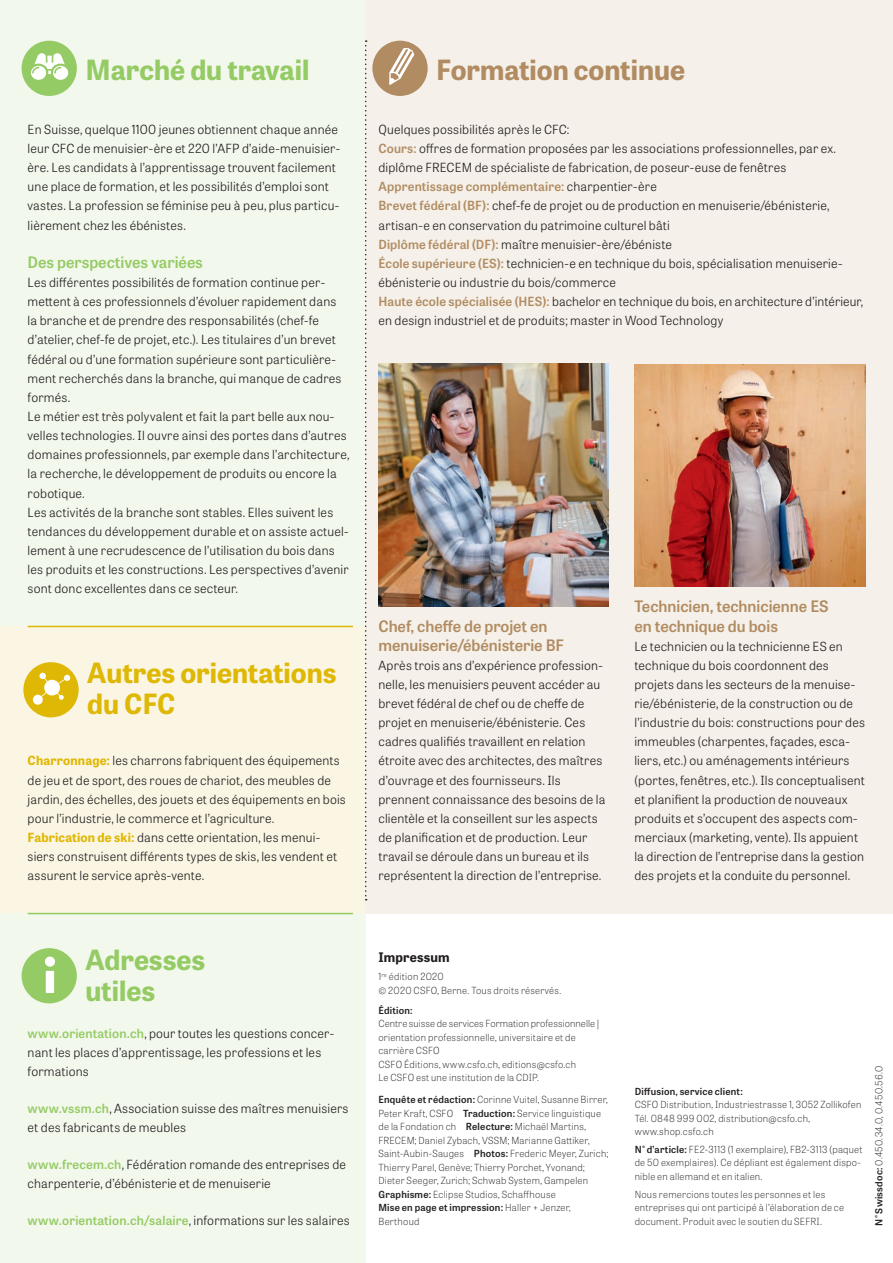
<style>
.page{position:relative;width:893px;height:1263px;background:#fff}
.page>*{position:absolute;margin:0;border:0;box-sizing:border-box;transform-origin:0 0}
.t1{font:700 27.75px/32px "Tablet Gothic";color:#95cb64}
.t2{font:700 27.75px/32px "Tablet Gothic";color:#dfb805}
.t3{font:700 27.75px "Tablet Gothic";color:#b18c62}
.t4{font:600 15.75px/19.2px "Tablet Gothic";color:#b18c62}
.t5{font:600 15.75px "Tablet Gothic";color:#95cb64}
.t6{font:700 13.2px "Tablet Gothic";letter-spacing:.015em;color:#231f20}
.t7{font:300 12.6px/19.2px "Tablet Gothic";letter-spacing:.015em;color:#231f20}
.t8{font:100 9.75px/13.5px "Tablet Gothic";letter-spacing:.025em;color:#231f20}
.t9{font:600 9.75px "Tablet Gothic";letter-spacing:.02em;color:#231f20}
.s1{font-weight:700;color:#dfb805}
.s2{font-weight:600;color:#95cb64}
.s3{font-weight:600;color:#b18c62}
.s4{font-weight:600}
</style>
<div class="page">
<div style="left:0;top:0;width:366px;height:741px;background:#f3f8ed"></div>
<div style="left:0;top:626px;width:366px;height:287px;background:#fbf6e4"></div>
<div style="left:366px;top:0;width:527px;height:913px;background:#f5f0e9"></div>
<div style="left:0;top:913px;width:366px;height:350px;background:#f3f8ed"></div>
<div style="left:372px;top:41px;width:56px;height:55px;background:#b18c62;border-radius:50%"></div>
<svg style="left:389px;top:48px;width:25px;height:37px"></svg>
<div style="left:22px;top:41px;width:55px;height:55px;background:#95cb64;border-radius:50%"></div>
<svg style="left:31px;top:53px;width:37px;height:27px"></svg>
<hr style="left:28px;top:626px;width:325px;height:1px;background:#dfb805">
<div style="left:23px;top:662px;width:56px;height:55px;background:#dfb805;border-radius:50%"></div>
<div style="left:39px;top:673px;width:7px;height:6px;background:#fff;border-radius:50%"></div>
<div style="left:33px;top:695px;width:10px;height:10px;background:#fff;border-radius:50%"></div>
<svg style="left:38px;top:675px;width:32px;height:25px"></svg>
<hr style="left:28px;top:913px;width:325px;height:1px;background:#95cb64">
<div style="left:22px;top:948px;width:55px;height:55px;background:#95cb64;border-radius:50%"></div>
<div style="left:46px;top:971px;width:8px;height:22px;background:#fff"></div>
<div style="left:45px;top:956px;width:10px;height:11px;background:#fff;border-radius:50%"></div>
<svg style="left:365px;top:40px;width:2px;height:860px"></svg>
<img style="left:378px;top:364px;width:231px;height:243px">
<img style="left:634px;top:364px;width:231px;height:223px">
<h1 class="t1" style="left:85px;top:53px;width:225px">Marché du travail</h1>
<p class="t7" style="left:28px;top:119px;width:314px">En Suisse, quelque 1100 jeunes obtiennent chaque année leur CFC de menuisier-ère et 220 l’AFP d’aide-menuisier&shy;ère. Les candidats à l’apprentissage trouvent facilement une place de formation, et les possibilités d’emploi sont vastes. La profession se féminise peu à peu, plus particu&shy;lièrement chez les ébénistes.</p>
<p class="t5" style="left:28px;top:251px;width:177px">Des perspectives variées</p>
<p class="t7" style="left:28px;top:272px;width:323px">Les différentes possibilités de formation continue per&shy;mettent à ces professionnels d’évoluer rapidement dans<br>la branche et de prendre des responsabilités (chef-fe d’atelier, chef-fe de projet, etc.). Les titulaires d’un brevet fédéral ou d’une formation supérieure sont particulière&shy;ment recherchés dans la branche, qui manque de cadres formés.<br>Le métier est très polyvalent et fait la part belle aux nou&shy;velles technologies. Il ouvre ainsi des portes dans d’autres domaines professionnels, par exemple dans l’architecture, la recherche, le développement de produits ou encore la robotique.<br>Les activités de la branche sont stables. Elles suivent les tendances du développement durable et on assiste actuel&shy;lement à une recrudescence de l’utilisation du bois dans les produits et les constructions. Les perspectives d’avenir sont donc excellentes dans ce secteur.</p>
<h1 class="t2" style="left:87px;top:655px;width:251px">Autres orientations du CFC</h1>
<p class="t7" style="left:28px;top:751px;width:320px"><span class="s1">Charronnage:</span> les charrons fabriquent des équipements de jeu et de sport, des roues de chariot, des meubles de jardin, des échelles, des jouets et des équipements en bois pour l’industrie, le commerce et l’agriculture.<br><span class="s1">Fabrication de ski:</span> dans cette orientation, les menui&shy;siers construisent différents types de skis, les vendent et assurent le service après-vente.</p>
<h1 class="t1" style="left:85px;top:942px;width:121px">Adresses utiles</h1>
<p class="t7" style="left:28px;top:1023px;width:308px"><span class="s2">www.orientation.ch</span>, pour toutes les questions concer&shy;nant les places d’apprentissage, les professions et les formations</p>
<p class="t7" style="left:28px;top:1098px;width:322px"><span class="s2">www.vssm.ch</span>, Association suisse des maîtres menuisiers et des fabricants de meubles</p>
<p class="t7" style="left:28px;top:1154px;width:320px"><span class="s2">www.frecem.ch</span>, Fédération romande des entreprises de charpenterie, d’ébénisterie et de menuiserie</p>
<p class="t7" style="left:28px;top:1210px;width:324px"><span class="s2">www.orientation.ch/salaire</span>, informations sur les salaires</p>
<h1 class="t3" style="left:436px;top:50px;width:250px">Formation continue</h1>
<p class="t7" style="left:378px;top:119px;width:486px">Quelques possibilités après le CFC:<br><span class="s3">Cours:</span> offres de formation proposées par les associations professionnelles, par ex. diplôme FRECEM de spécialiste de fabrication, de poseur-euse de fenêtres <span class="s3">Apprentissage complémentaire:</span> charpentier-ère<br><span class="s3">Brevet fédéral (BF):</span> chef-fe de projet ou de production en menuiserie/ébénisterie, artisan-e en conservation du patrimoine culturel bâti<br><span class="s3">Diplôme fédéral (DF):</span> maître menuisier-ère/ébéniste<br><span class="s3">École supérieure (ES):</span> technicien-e en technique du bois, spécialisation menuiserie&shy;ébénisterie ou industrie du bois/commerce<br><span class="s3">Haute école spécialisée (HES):</span> bachelor en technique du bois, en architecture d’intérieur, en design industriel et de produits; master in Wood Technology</p>
<p class="t4" style="left:378px;top:615px;width:187px">Chef, cheffe de projet en menuiserie/ébénisterie BF</p>
<p class="t7" style="left:378px;top:655px;width:229px">Après trois ans d’expérience profession&shy;nelle, les menuisiers peuvent accéder au brevet fédéral de chef ou de cheffe de projet en menuiserie/ébénisterie. Ces cadres qualifiés travaillent en relation étroite avec des architectes, des maîtres d’ouvrage et des fournisseurs. Ils prennent connaissance des besoins de la clientèle et la conseillent sur les aspects de planification et de production. Leur travail se déroule dans un bureau et ils représentent la direction de l’entreprise.</p>
<p class="t4" style="left:634px;top:596px;width:196px">Technicien, technicienne ES en technique du bois</p>
<p class="t7" style="left:634px;top:636px;width:232px">Le technicien ou la technicienne ES en technique du bois coordonnent des projets dans les secteurs de la menuise&shy;rie/ébénisterie, de la construction ou de l’industrie du bois: constructions pour des immeubles (charpentes, façades, esca&shy;liers, etc.) ou aménagements intérieurs (portes, fenêtres, etc.). Ils conceptualisent et planifient la production de nouveaux produits et s’occupent des aspects com&shy;merciaux (marketing, vente). Ils appuient la direction de l’entreprise dans la gestion des projets et la conduite du personnel.</p>
<p class="t6" style="left:378px;top:948px;width:73px">Impressum</p>
<p class="t8" style="left:378px;top:969px;width:184px">1<sup>re</sup> édition 2020<br>© 2020 CSFO, Berne. Tous droits réservés.</p>
<p class="t9" style="left:378px;top:1003px;width:36px">Édition:</p>
<p class="t8" style="left:378px;top:1016px;width:222px">Centre suisse de services Formation professionnelle | orientation professionnelle, universitaire et de carrière CSFO<br>CSFO Éditions, www.csfo.ch, editions@csfo.ch<br>Le CSFO est une institution de la CDIP.</p>
<p class="t8" style="left:378px;top:1092px;width:231px"><span class="s4">Enquête et rédaction:</span> Corinne Vuitel, Susanne Birrer, Peter Kraft, CSFO <span class="s4">Traduction:</span> Service linguistique de la Fondation ch <span class="s4">Relecture:</span> Michaël Martins, FRECEM; Daniel Zybach, VSSM; Marianne Gattiker, Saint-Aubin-Sauges <span class="s4">Photos:</span> Frederic Meyer, Zurich; Thierry Parel, Genève; Thierry Porchet, Yvonand; Dieter Seeger, Zurich; Schwab System, Gampelen <span class="s4">Graphisme:</span> Eclipse Studios, Schaffhouse<br><span class="s4">Mise en page et impression:</span> Haller + Jenzer, Berthoud</p>
<p class="t9" style="left:635px;top:1084px;width:110px">Diffusion, service client:</p>
<p class="t8" style="left:635px;top:1097px;width:228px">CSFO Distribution, Industriestrasse 1, 3052 Zollikofen<br>Tél. 0848 999 002, distribution@csfo.ch, www.shop.csfo.ch</p>
<p class="t8" style="left:635px;top:1142px;width:229px"><span class="s4">N° d’article:</span> FE2-3113 (1 exemplaire), FB2-3113 (paquet de 50 exemplaires). Ce dépliant est également dispo&shy;nible en allemand et en italien.</p>
<p class="t8" style="left:635px;top:1187px;width:211px">Nous remercions toutes les personnes et les entreprises qui ont participé à l’élaboration de ce document. Produit avec le soutien du SEFRI.</p>
<p class="t8" style="left:872px;top:1226px;width:161px;rotate:-90deg"><span class="s4">N° Swissdoc:</span> 0.450.34.0, 0.450.56.0</p>
</div>
